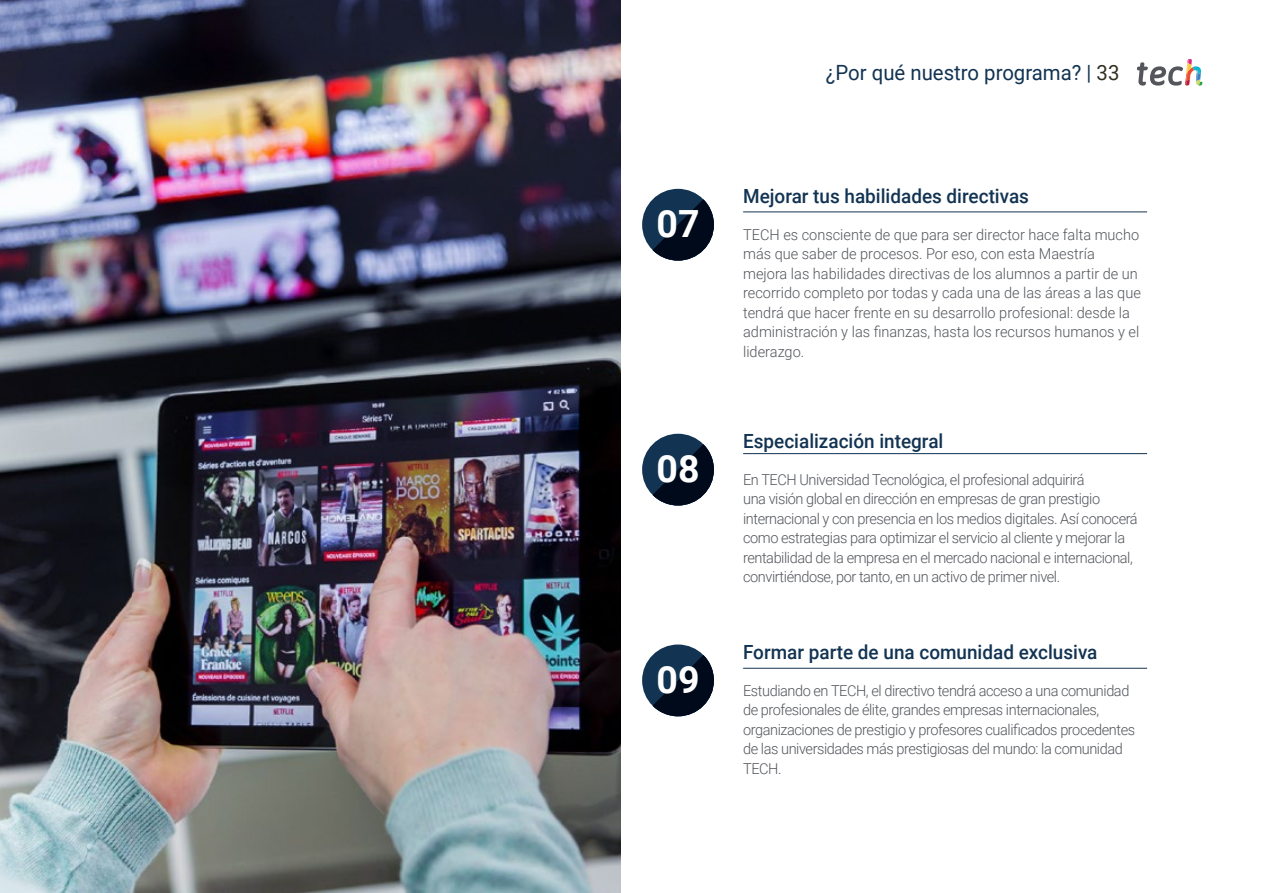
<style>
.page{position:relative;width:1263px;height:893px;background:#fff}
.page>*{position:absolute;margin:0;border:0;box-sizing:border-box;transform-origin:0 0}
.t1{font:700 37.5px "Roboto";color:#fff}
.t2{font:21px "Roboto";color:#123352}
.t3{font:500 19.5px "Roboto";color:#123352}
.t4{font:300 15px/19.5px "Roboto";letter-spacing:-.03em;color:#52555b}
.t5{font:300 15px/19.5px "Roboto";color:#52555b}
.s1{color:#312e20}
</style>
<div class="page">
<svg style="left:1137px;top:59px;width:65px;height:27px"></svg>
<hr style="left:743px;top:212px;width:404px;height:1px;background:#123352">
<div style="left:642px;top:189px;width:72px;height:72px;background:#123352;border-radius:50%"></div>
<svg style="left:653px;top:199px;width:61px;height:62px"></svg>
<div style="left:642px;top:644px;width:72px;height:72px;background:#123352;border-radius:50%"></div>
<svg style="left:653px;top:655px;width:61px;height:61px"></svg>
<div style="left:642px;top:434px;width:72px;height:71px;background:#123352;border-radius:50%"></div>
<svg style="left:653px;top:444px;width:61px;height:61px"></svg>
<hr style="left:743px;top:668px;width:404px;height:1px;background:#123352">
<hr style="left:743px;top:453px;width:404px;height:1px;background:#123352">
<img style="left:0;top:0;width:621px;height:893px">
<h1 class="t1" style="left:656px;top:198px;width:45px">07</h1>
<h1 class="t1" style="left:656px;top:443px;width:45px">08</h1>
<h1 class="t1" style="left:656px;top:654px;width:45px">09</h1>
<h2 class="t2" style="left:826px;top:57px;width:295px">¿Por qué nuestro programa? | <span class="s1">33</span></h2>
<h3 class="t3" style="left:743px;top:183px;width:287px">Mejorar tus habilidades directivas</h3>
<p class="t5" style="left:743px;top:224px;width:399px">TECH es consciente de que para ser director hace falta mucho más que saber de procesos. Por eso, con esta Maestría mejora las habilidades directivas de los alumnos a partir de un recorrido completo por todas y cada una de las áreas a las que tendrá que hacer frente en su desarrollo profesional: desde la administración y las finanzas, hasta los recursos humanos y el liderazgo.</p>
<h3 class="t3" style="left:743px;top:428px;width:202px">Especialización integral</h3>
<p class="t4" style="left:743px;top:469px;width:396px">En TECH Universidad Tecnológica, el profesional adquirirá<br>una visión global en dirección en empresas de gran prestigio internacional y con presencia en los medios digitales. Así conocerá como estrategias para optimizar el servicio al cliente y mejorar la rentabilidad de la empresa en el mercado nacional e internacional, convirtiéndose, por tanto, en un activo de primer nivel.</p>
<h3 class="t3" style="left:743px;top:639px;width:356px">Formar parte de una comunidad exclusiva</h3>
<p class="t4" style="left:743px;top:680px;width:393px">Estudiando en TECH, el directivo tendrá acceso a una comunidad de profesionales de élite, grandes empresas internacionales, organizaciones de prestigio y profesores cualificados procedentes de las universidades más prestigiosas del mundo: la comunidad TECH.</p>
</div>
